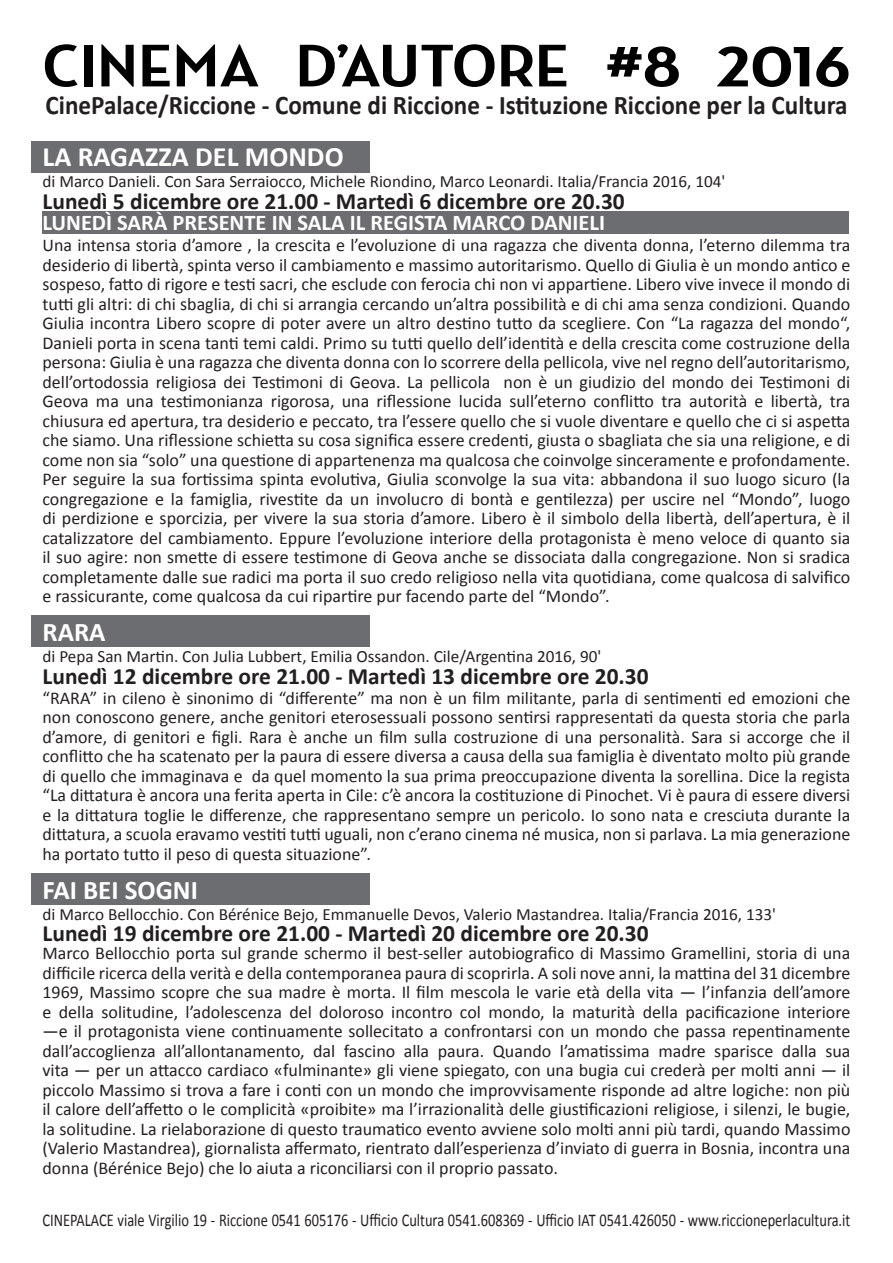
<style>
.page{position:relative;width:893px;height:1263px;background:#fff}
.page>*{position:absolute;margin:0;border:0;box-sizing:border-box;transform-origin:0 0}
.t1{font:700 61.2px "Neutraface Condensed";color:#000;scale:1.33 1}
.t2{font:700 28.05px "Calibri";color:#fff}
.t3{font:700 27px "Calibri";color:#231f20;scale:.93 1}
.t4{font:700 27px "Calibri";color:#fff}
.t5{font:700 23.4px "Calibri";color:#231f20}
.t6{font:700 22.5px "Calibri";color:#fff}
.t7{font:18px/19.5px "Calibri";color:#231f20;text-align:justify}
.t8{font:18px "Calibri";color:#231f20;scale:.8 1}
.t9{font:17.1px "Calibri";color:#231f20}
.s1{font-size:70.2px}
</style>
<div class="page">
<div style="left:32px;top:141px;width:338px;height:32px;background:#6c6d70"></div>
<div style="left:32px;top:615px;width:338px;height:31px;background:#6c6d70"></div>
<div style="left:32px;top:873px;width:338px;height:31px;background:#6c6d70"></div>
<div style="left:43px;top:211px;width:806px;height:22px;background:#6c6d70"></div>
<p class="t1" style="left:43px;top:31px;width:609px">CINEMA D’AUTORE <span class="s1">#8 2016</span></p>
<p class="t3" style="left:46px;top:88px;width:864px">CinePalace/Riccione - Comune di Riccione - Istituzione Riccione per la Cultura</p>
<p class="t2" style="left:43px;top:139px;width:303px">LA RAGAZZA DEL MONDO</p>
<p class="t9" style="left:43px;top:171px;width:684px">di Marco Danieli. Con Sara Serraiocco, Michele Riondino, Marco Leonardi. Italia/Francia 2016, 104'</p>
<p class="t5" style="left:43px;top:186px;width:584px">Lunedì 5 dicembre ore 21.00 - Martedì 6 dicembre ore 20.30</p>
<p class="t6" style="left:43px;top:208px;width:564px">LUNEDÌ SARÀ PRESENTE IN SALA IL REGISTA MARCO DANIELI</p>
<p class="t7" style="left:43px;top:235px;width:809px">Una intensa storia d’amore , la crescita e l’evoluzione di una ragazza che diventa donna, l’eterno dilemma tra desiderio di libertà, spinta verso il cambiamento e massimo autoritarismo. Quello di Giulia è un mondo antico e sospeso, fatto di rigore e testi sacri, che esclude con ferocia chi non vi appartiene. Libero vive invece il mondo di tutti gli altri: di chi sbaglia, di chi si arrangia cercando un’altra possibilità e di chi ama senza condizioni. Quando Giulia incontra Libero scopre di poter avere un altro destino tutto da scegliere. Con “La ragazza del mondo“, Danieli porta in scena tanti temi caldi. Primo su tutti quello dell’identità e della crescita come costruzione della persona: Giulia è una ragazza che diventa donna con lo scorrere della pellicola, vive nel regno dell’autoritarismo, dell’ortodossia religiosa dei Testimoni di Geova. La pellicola non è un giudizio del mondo dei Testimoni di Geova ma una testimonianza rigorosa, una riflessione lucida sull’eterno conflitto tra autorità e libertà, tra chiusura ed apertura, tra desiderio e peccato, tra l’essere quello che si vuole diventare e quello che ci si aspetta che siamo. Una riflessione schietta su cosa significa essere credenti, giusta o sbagliata che sia una religione, e di come non sia “solo” una questione di appartenenza ma qualcosa che coinvolge sinceramente e profondamente.<br>Per seguire la sua fortissima spinta evolutiva, Giulia sconvolge la sua vita: abbandona il suo luogo sicuro (la congregazione e la famiglia, rivestite da un involucro di bontà e gentilezza) per uscire nel “Mondo”, luogo di perdizione e sporcizia, per vivere la sua storia d’amore. Libero è il simbolo della libertà, dell’apertura, è il catalizzatore del cambiamento. Eppure l’evoluzione interiore della protagonista è meno veloce di quanto sia il suo agire: non smette di essere testimone di Geova anche se dissociata dalla congregazione. Non si sradica completamente dalle sue radici ma porta il suo credo religioso nella vita quotidiana, come qualcosa di salvifico e rassicurante, come qualcosa da cui ripartire pur facendo parte del “Mondo”.</p>
<p class="t4" style="left:43px;top:615px;width:65px">RARA</p>
<p class="t9" style="left:43px;top:646px;width:560px">di Pepa San Martin. Con Julia Lubbert, Emilia Ossandon. Cile/Argentina 2016, 90'</p>
<p class="t5" style="left:43px;top:661px;width:607px">Lunedì 12 dicembre ore 21.00 - Martedì 13 dicembre ore 20.30</p>
<p class="t7" style="left:43px;top:688px;width:809px">“RARA” in cileno è sinonimo di “differente” ma non è un film militante, parla di sentimenti ed emozioni che non conoscono genere, anche genitori eterosessuali possono sentirsi rappresentati da questa storia che parla d’amore, di genitori e figli. Rara è anche un film sulla costruzione di una personalità. Sara si accorge che il conflitto che ha scatenato per la paura di essere diversa a causa della sua famiglia è diventato molto più grande di quello che immaginava e da quel momento la sua prima preoccupazione diventa la sorellina. Dice la regista “La dittatura è ancora una ferita aperta in Cile: c’è ancora la costituzione di Pinochet. Vi è paura di essere diversi e la dittatura toglie le differenze, che rappresentano sempre un pericolo. Io sono nata e cresciuta durante la dittatura, a scuola eravamo vestiti tutti uguali, non c’erano cinema né musica, non si parlava. La mia generazione ha portato tutto il peso di questa situazione”.</p>
<p class="t4" style="left:43px;top:872px;width:157px">FAI BEI SOGNI</p>
<p class="t9" style="left:43px;top:903px;width:735px">di Marco Bellocchio. Con Bérénice Bejo, Emmanuelle Devos, Valerio Mastandrea. Italia/Francia 2016, 133'</p>
<p class="t5" style="left:43px;top:919px;width:607px">Lunedì 19 dicembre ore 21.00 - Martedì 20 dicembre ore 20.30</p>
<p class="t7" style="left:43px;top:944px;width:809px">Marco Bellocchio porta sul grande schermo il best-seller autobiografico di Massimo Gramellini, storia di una difficile ricerca della verità e della contemporanea paura di scoprirla. A soli nove anni, la mattina del 31 dicembre 1969, Massimo scopre che sua madre è morta. Il film mescola le varie età della vita — l’infanzia dell’amore e della solitudine, l’adolescenza del doloroso incontro col mondo, la maturità della pacificazione interiore —e il protagonista viene continuamente sollecitato a confrontarsi con un mondo che passa repentinamente dall’accoglienza all’allontanamento, dal fascino alla paura. Quando l’amatissima madre sparisce dalla sua vita — per un attacco cardiaco «fulminante» gli viene spiegato, con una bugia cui crederà per molti anni — il piccolo Massimo si trova a fare i conti con un mondo che improvvisamente risponde ad altre logiche: non più il calore dell’affetto o le complicità «proibite» ma l’irrazionalità delle giustificazioni religiose, i silenzi, le bugie, la solitudine. La rielaborazione di questo traumatico evento avviene solo molti anni più tardi, quando Massimo (Valerio Mastandrea), giornalista affermato, rientrato dall’esperienza d’inviato di guerra in Bosnia, incontra una donna (Bérénice Bejo) che lo aiuta a riconciliarsi con il proprio passato.</p>
<p class="t8" style="left:43px;top:1209px;width:1011px">CINEPALACE viale Virgilio 19 - Riccione 0541 605176 - Ufficio Cultura 0541.608369 - Ufficio IAT 0541.426050 - www.riccioneperlacultura.it</p>
</div>
